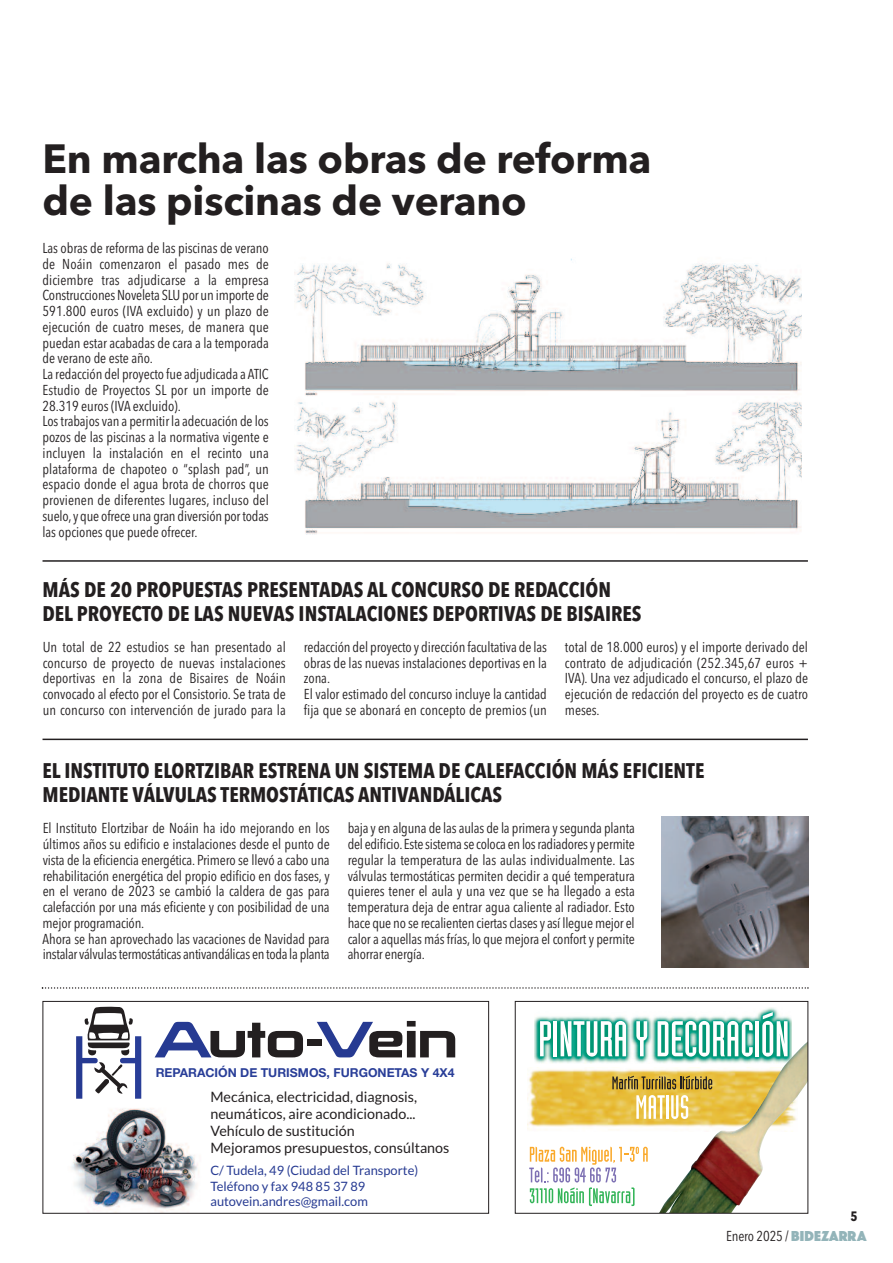
<style>
.page{position:relative;width:893px;height:1263px;background:#fff}
.page>*{position:absolute;margin:0;border:0;box-sizing:border-box;transform-origin:0 0}
.t1{font:700 40.5px/42.9px "Avenir Next";letter-spacing:-.005em;color:#231f20}
.t2{font:700 21px/24px "Avenir Next Condensed";color:#231f20}
.t3{font:14.25px/15.8px "Avenir Next Condensed";letter-spacing:-.005em;color:#231f20}
.t4{font:14.25px/17.1px "Lato";color:#231f20}
.t5{font:700 13.5px "Avenir Next Condensed";color:#231f20}
.t6{font:12.9px/15.5px "Lato";color:#263a92}
.t7{font:700 12.3px "Helvetica Neue";color:#293e98}
.s1{font-family:"Phosphate Solid";font-size:15px;color:#93b4b9}
</style>
<div class="page">
<svg style="left:42px;top:987px;width:767px;height:2px"></svg>
<img style="left:72px;top:1108px;width:127px;height:104px">
<svg style="left:76px;top:1006px;width:65px;height:93px"></svg>
<svg style="left:155px;top:1022px;width:148px;height:35px"></svg>
<div style="left:307px;top:1039px;width:15px;height:6px;background:#231f20"></div>
<svg style="left:317px;top:1021px;width:138px;height:36px"></svg>
<div style="left:43px;top:1001px;width:446px;height:213px;border:1px solid #231f20"></div>
<img style="left:527px;top:1069px;width:122px;height:61px">
<img style="left:535px;top:1007px;width:257px;height:56px">
<img style="left:649px;top:1028px;width:157px;height:184px">
<svg style="left:540px;top:1021px;width:11px;height:35px"></svg>
<hr style="left:553px;top:1021px;width:4px;height:35px;background:#fff">
<svg style="left:561px;top:1021px;width:65px;height:35px"></svg>
<svg style="left:636px;top:1021px;width:11px;height:35px"></svg>
<svg style="left:658px;top:1021px;width:95px;height:35px"></svg>
<hr style="left:755px;top:1021px;width:4px;height:35px;background:#fff">
<svg style="left:762px;top:1012px;width:26px;height:44px"></svg>
<svg style="left:529px;top:1147px;width:119px;height:59px"></svg>
<svg style="left:636px;top:1095px;width:29px;height:24px"></svg>
<hr style="left:666px;top:1095px;width:3px;height:24px;background:#fff">
<svg style="left:671px;top:1095px;width:17px;height:24px"></svg>
<svg style="left:612px;top:1076px;width:100px;height:13px"></svg>
<div style="left:515px;top:1001px;width:293px;height:213px;border:1px solid #231f20"></div>
<img style="left:296px;top:258px;width:506px;height:277px">
<hr style="left:43px;top:560px;width:765px;height:2px;background:#231f20">
<hr style="left:43px;top:739px;width:765px;height:1px;background:#231f20">
<img style="left:662px;top:817px;width:146px;height:150px">
<h1 class="t1" style="left:43px;top:136px;width:611px">En marcha las obras de reforma de las piscinas de verano</h1>
<p class="t3" style="left:43px;top:240px;width:228px">Las obras de reforma de las piscinas de verano de Noáin comenzaron el pasado mes de diciembre tras adjudicarse a la empresa ConstruccionesNoveleta SLU por un importe de 591.800 euros (IVA excluido) y un plazo de ejecución de cuatro meses, de manera que puedan estar acabadas de cara a la temporada de verano de este año.<br>La redacción del proyecto fue adjudicada a ATIC Estudio de Proyectos SL por un importe de 28.319 euros (IVA excluido).<br>Lostrabajosvan a permitir la adecuación de los pozos de las piscinas a la normativa vigente e incluyen la instalación en el recinto una plataforma de chapoteo o “splash pad”, un espacio donde el agua brota de chorros que provienen de diferentes lugares, incluso del suelo,y que ofrece una gran diversión por todas las opciones que puede ofrecer.</p>
<h2 class="t2" style="left:43px;top:578px;width:600px">MÁS DE 20 PROPUESTAS PRESENTADAS AL CONCURSO DE REDACCIÓN<br>DEL PROYECTO DE LAS NUEVAS INSTALACIONES DEPORTIVAS DE BISAIRES</h2>
<p class="t3" style="left:43px;top:638px;width:245px;text-align:justify">Un total de 22 estudios se han presentado al concurso de proyecto de nuevas instalaciones deportivas en la zona de Bisaires de Noáin convocado al efecto por el Consistorio. Se trata de un concurso con intervención de jurado para la</p>
<p class="t3" style="left:304px;top:638px;width:245px">redacción del proyecto y dirección facultativa de las obras de las nuevas instalaciones deportivas en la zona.<br>El valor estimado del concurso incluye la cantidad fija que se abonará en concepto de premios (un</p>
<p class="t3" style="left:565px;top:638px;width:245px;text-align:justify">total de 18.000 euros) y el importe derivado del contrato de adjudicación (252.345,67 euros + IVA). Una vez adjudicado el concurso, el plazo de ejecución de redacción del proyecto es de cuatro meses.</p>
<h2 class="t2" style="left:43px;top:758px;width:663px">EL INSTITUTO ELORTZIBAR ESTRENA UN SISTEMA DE CALEFACCIÓN MÁS EFICIENTE<br>MEDIANTE VÁLVULAS TERMOSTÁTICAS ANTIVANDÁLICAS</h2>
<p class="t3" style="left:43px;top:820px;width:289px">El Instituto Elortzibar de Noáin ha ido mejorando en los últimos años su edificio e instalaciones desde el punto de vista de la eficiencia energética. Primero se llevó a cabo una rehabilitación energética del propio edificio en dos fases, y en el verano de 2023 se cambió la caldera de gas para calefacción por una más eficiente y con posibilidad de una mejor programación.<br>Ahora se han aprovechado las vacaciones de Navidad para instalarválvulastermostáticas antivandálicas en toda la planta</p>
<p class="t3" style="left:348px;top:820px;width:289px;text-align:justify">baja y en alguna de las aulas de la primera y segunda planta del edificio.Este sistema se coloca en losradiadoresy permite regular la temperatura de las aulas individualmente. Las válvulas termostáticas permiten decidir a qué temperatura quieres tener el aula y una vez que se ha llegado a esta temperatura deja de entrar agua caliente al radiador. Esto hace que no se recalienten ciertasclasesy así lleguemejor el calor a aquellas más frías, lo que mejora el confort y permite ahorrar energía.</p>
<p class="t7" style="left:156px;top:1069px;width:300px">REPARACIÓN DE TURISMOS, FURGONETAS Y 4X4</p>
<p class="t4" style="left:210px;top:1088px;width:240px">Mecánica, electricidad, diagnosis, neumáticos, aire acondicionado...<br>Vehículo de sustitución<br>Mejoramos presupuestos, consúltanos</p>
<p class="t6" style="left:210px;top:1163px;width:209px">C/ Tudela, 49 (Ciudad del Transporte)<br>Teléfono y fax 948 85 37 89 autovein.andres@gmail.com</p>
<p class="t5" style="left:850px;top:1207px;width:9px">5</p>
<p class="t3" style="left:726px;top:1227px;width:142px">Enero 2025 / <span class="s1">BIDEZARRA</span></p>
</div>
